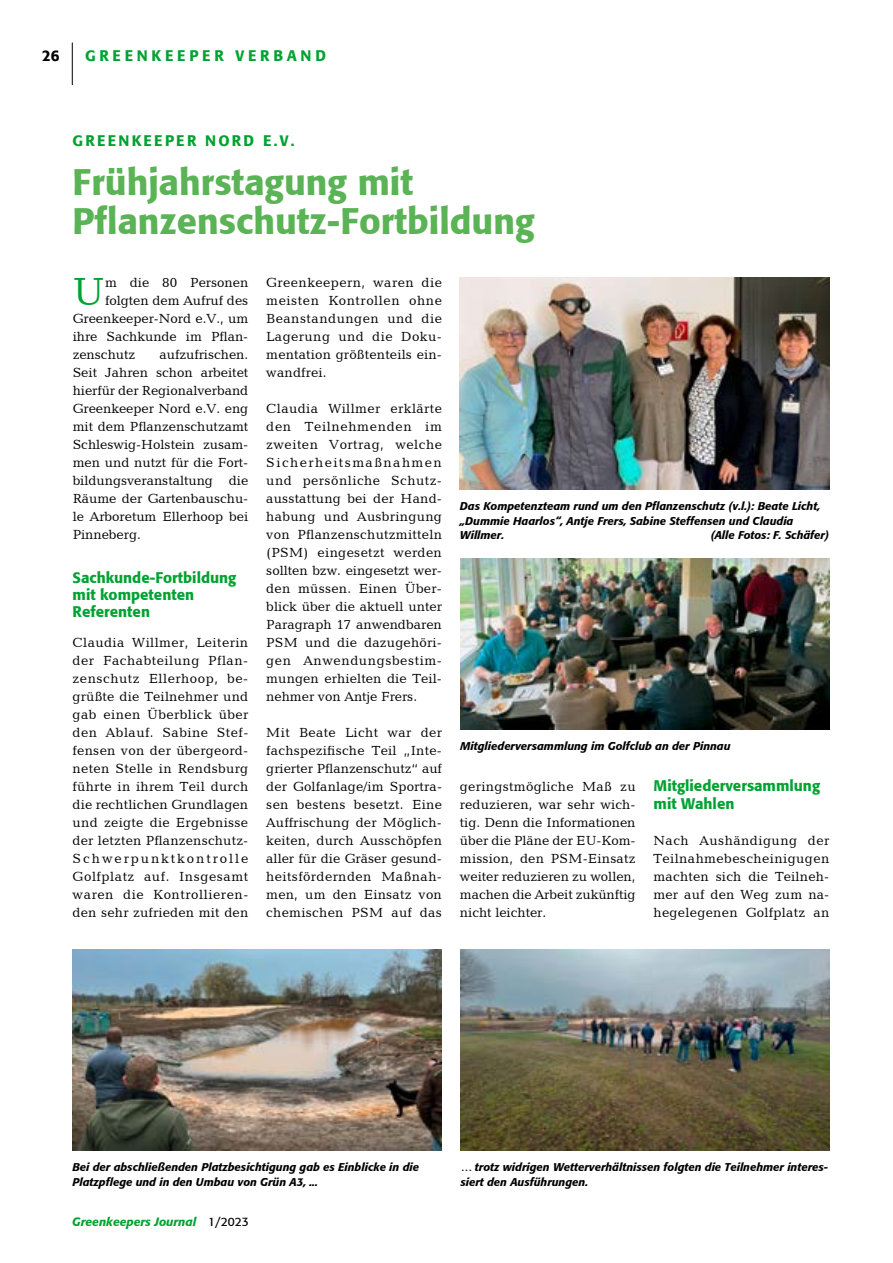
<style>
.page{position:relative;width:893px;height:1263px;background:#fff}
.page>*{position:absolute;margin:0;border:0;box-sizing:border-box;transform-origin:0 0}
.t1{font:40.2px "Candida BT";color:#00a231}
.t2{font:500 36px/39.9px "Formata BQ";color:#5ab355}
.t3{font:500 15px/16.8px "Formata BQ";color:#00a231}
.t4{font:500 15px "Formata BQ";letter-spacing:.15em;color:#00a231}
.t5{font:500 15px "Formata BQ";letter-spacing:.25em;color:#00a231}
.t6{font:500 15px "Formata BQ";color:#000}
.t7{font:13.5px/18px "Candida BT";letter-spacing:.015em;color:#000;text-align:justify}
.t8{font:italic 500 12px "Formata BQ";color:#00a231}
.t9{font:italic 500 11.25px/14.4px "Formata BQ";color:#000}
.s1{font-weight:400;font-style:normal;color:#000}
</style>
<div class="page">
<hr style="left:72px;top:43px;width:1px;height:42px;background:#000">
<img style="left:460px;top:277px;width:369px;height:213px">
<img style="left:460px;top:558px;width:369px;height:172px">
<img style="left:73px;top:949px;width:369px;height:201px">
<img style="left:460px;top:949px;width:369px;height:201px">
<p class="t6" style="left:42px;top:46px;width:19px">26</p>
<p class="t5" style="left:85px;top:46px;width:242px">GREENKEEPER VERBAND</p>
<p class="t4" style="left:73px;top:132px;width:223px">GREENKEEPER NORD E.V.</p>
<h2 class="t2" style="left:73px;top:162px;width:463px">Frühjahrstagung mit<br>Pflanzenschutz-Fortbildung</h2>
<h1 class="t1" style="left:73px;top:266px;width:34px">U</h1>
<p class="t7" style="left:105px;top:273px;width:145px">m die 80 Personen</p>
<p class="t7" style="left:266px;top:273px;width:177px">Greenkeepern, waren die meisten Kontrollen ohne Beanstandungen und die Lagerung und die Doku&shy;mentation größtenteils ein&shy;wandfrei.</p>
<p class="t7" style="left:266px;top:399px;width:177px">Claudia Willmer erklärte den Teilnehmenden im zweiten Vortrag, welche Sicherheitsmaßnahmen und persönliche Schutz&shy;ausstattung bei der Hand&shy;habung und Ausbringung von Pflanzenschutzmitteln (PSM) eingesetzt werden sollten bzw. eingesetzt wer&shy;den müssen. Einen Über&shy;blick über die aktuell unter Paragraph 17 anwendbaren PSM und die dazugehöri&shy;gen Anwendungsbestim&shy;mungen erhielten die Teil&shy;nehmer von Antje Frers.</p>
<p class="t7" style="left:266px;top:723px;width:177px;text-align:left">Mit Beate Licht war der fachspezifische Teil „Inte&shy;grierter Pflanzenschutz“ auf der Golfanlage/im Sportra&shy;sen bestens besetzt. Eine<br>Auffrischung der Möglich&shy;keiten, durch Ausschöpfen aller für die Gräser gesund&shy;heitsfördernden Maßnah&shy;men, um den Einsatz von chemischen PSM auf das</p>
<p class="t7" style="left:105px;top:291px;width:145px">folgten dem Aufruf des</p>
<p class="t7" style="left:73px;top:309px;width:177px">Greenkeeper-Nord e.V., um</p>
<p class="t7" style="left:73px;top:327px;width:177px">ihre Sachkunde im Pflan-</p>
<p class="t7" style="left:73px;top:345px;width:64px">zenschutz</p>
<p class="t7" style="left:73px;top:345px;width:177px;text-indent:87px">aufzufrischen.<br>Seit Jahren schon arbeitet hierfür der Regionalverband Greenkeeper Nord e.V. eng mit dem Pflanzenschutzamt Schleswig-Holstein zusam&shy;men und nutzt für die Fort&shy;bildungsveranstaltung die Räume der Gartenbauschu&shy;le Arboretum Ellerhoop bei Pinneberg.</p>
<p class="t3" style="left:73px;top:569px;width:165px">Sachkunde-Fortbildung mit kompetenten<br>Referenten</p>
<p class="t7" style="left:73px;top:633px;width:177px">Claudia Willmer, Leiterin der Fachabteilung Pflan&shy;zenschutz Ellerhoop, be&shy;grüßte die Teilnehmer und gab einen Überblick über den Ablauf. Sabine Stef&shy;fensen von der übergeord&shy;neten Stelle in Rendsburg führte in ihrem Teil durch die rechtlichen Grundlagen und zeigte die Ergebnisse der letzten Pflanzenschutz-Schwerpunktkontrolle Golfplatz auf. Insgesamt waren die Kontrollieren&shy;den sehr zufrieden mit den</p>
<p class="t9" style="left:460px;top:499px;width:362px">Das Kompetenzteam rund um den Pflanzenschutz (v.l.): Beate Licht, „Dummie Haarlos“, Antje Frers, Sabine Steffensen und Claudia<br>Willmer.</p>
<p class="t9" style="left:711px;top:528px;width:120px">(Alle Fotos: F. Schäfer)</p>
<p class="t9" style="left:460px;top:739px;width:272px">Mitgliederversammlung im Golfclub an der Pinnau</p>
<p class="t7" style="left:460px;top:777px;width:177px">geringstmögliche Maß zu reduzieren, war sehr wich&shy;tig. Denn die Informationen über die Pläne der EU-Kom&shy;mission, den PSM-Einsatz weiter reduzieren zu wollen, machen die Arbeit zukünftig nicht leichter.</p>
<p class="t3" style="left:654px;top:776px;width:168px;line-height:18px">Mitgliederversammlung mit Wahlen</p>
<p class="t7" style="left:654px;top:831px;width:177px">Nach Aushändigung der Teilnahmebescheinigugen machten sich die Teilneh&shy;mer auf den Weg zum na&shy;hegelegenen Golfplatz an</p>
<p class="t9" style="left:72px;top:1160px;width:348px">Bei der abschließenden Platzbesichtigung gab es Einblicke in die<br>Platzpflege und in den Umbau von Grün A3, ...</p>
<p class="t8" style="left:72px;top:1215px;width:178px">Greenkeepers Journal <span class="s1">1/2023</span></p>
<p class="t9" style="left:460px;top:1160px;width:369px">… trotz widrigen Wetterverhältnissen folgten die Teilnehmer interes&shy;siert den Ausführungen.</p>
</div>
